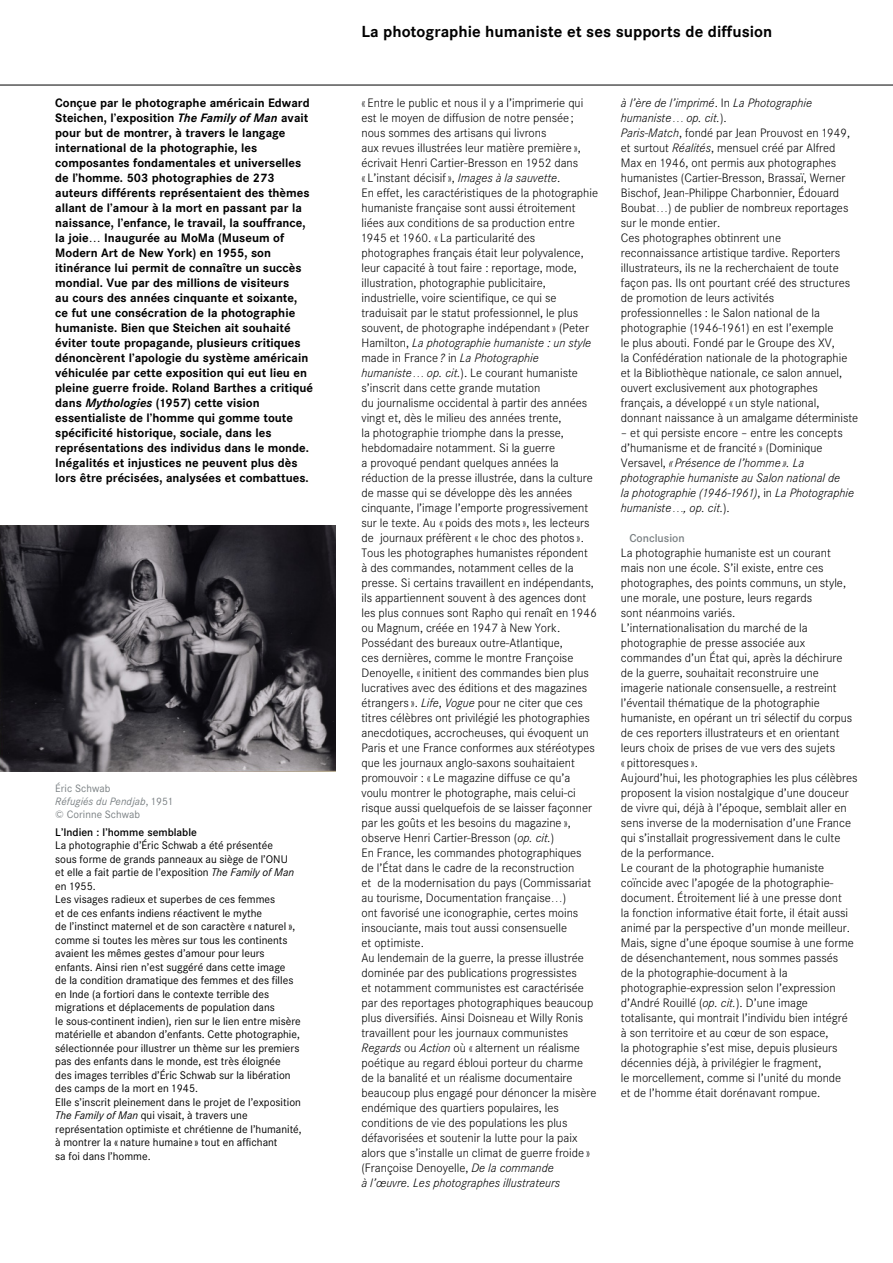
<style>
.page{position:relative;width:893px;height:1263px;background:#fff}
.page>*{position:absolute;margin:0;border:0;box-sizing:border-box;transform-origin:0 0}
.t1{font:700 15.75px "Corporate SBQ3";color:#000}
.t2{font:300 12px/15px "Corporate SBQ3";color:#000}
.t3{font:700 12px/15px "Corporate SBQ3";color:#000}
.t4{font:italic 300 12px/15px "Corporate SBQ3";color:#000}
.t5{font:500 11.25px "Corporate SBQ3";color:#7a8083}
.t6{font:10.8px/13.5px "Corporate SBQ3";color:#000}
.t7{font:500 10.8px "Corporate SBQ3";color:#000}
.t8{font:10.5px/12.8px "Corporate SBQ3";letter-spacing:.005em;color:#7a8083}
.s1{font-style:italic}
.s2{font-style:normal}
</style>
<div class="page">
<img style="left:0;top:525px;width:336px;height:247px">
<hr style="left:0;top:85px;width:893px;height:1px;background:#000">
<p class="t3" style="left:55px;top:96px;width:259px">Conçue par le photographe américain Edward Steichen, l’exposition <span class="s1">The Family of Man</span> avait pour but de montrer, à travers le langage international de la photographie, les composantes fondamentales et universelles de l’homme. 503 photographies de 273 auteurs différents représentaient des thèmes allant de l’amour à la mort en passant par la naissance, l’enfance, le travail, la souffrance, la joie… Inaugurée au MoMa (Museum of Modern Art de New York) en 1955, son itinérance lui permit de connaître un succès mondial. Vue par des millions de visiteurs<br>au cours des années cinquante et soixante, ce fut une consécration de la photographie humaniste. Bien que Steichen ait souhaité éviter toute propagande, plusieurs critiques dénoncèrent l’apologie du système américain véhiculée par cette exposition qui eut lieu en pleine guerre froide. Roland Barthes a critiqué dans <span class="s1">Mythologies</span> (1957) cette vision essentialiste de l’homme qui gomme toute spécificité historique, sociale, dans les représentations des individus dans le monde.<br>Inégalités et injustices ne peuvent plus dès lors être précisées, analysées et combattues.</p>
<p class="t8" style="left:55px;top:783px;width:119px">Éric Schwab<br><span class="s1">Réfugiés du Pendjab</span>, 1951 © Corinne Schwab</p>
<p class="t7" style="left:55px;top:828px;width:143px">L’Indien : l’homme semblable</p>
<p class="t6" style="left:55px;top:840px;width:248px">La photographie d’Éric Schwab a été présentée<br>sous forme de grands panneaux au siège de l’ONU<br>et elle a fait partie de l’exposition <span class="s1">The Family of Man </span>en 1955.<br>Les visages radieux et superbes de ces femmes<br>et de ces enfants indiens réactivent le mythe<br>de l’instinct maternel et de son caractère « naturel », comme si toutes les mères sur tous les continents avaient les mêmes gestes d’amour pour leurs enfants. Ainsi rien n’est suggéré dans cette image<br>de la condition dramatique des femmes et des filles en Inde (a fortiori dans le contexte terrible des migrations et déplacements de population dans<br>le sous-continent indien), rien sur le lien entre misère matérielle et abandon d’enfants. Cette photographie, sélectionnée pour illustrer un thème sur les premiers pas des enfants dans le monde, est très éloignée<br>des images terribles d’Éric Schwab sur la libération des camps de la mort en 1945.<br>Elle s’inscrit pleinement dans le projet de l’exposition <span class="s1">The Family of Man</span> qui visait, à travers une représentation optimiste et chrétienne de l’humanité, à montrer la « nature humaine » tout en affichant<br>sa foi dans l’homme.</p>
<h1 class="t1" style="left:361px;top:27px;width:412px">La photographie humaniste et ses supports de diffusion</h1>
<p class="t2" style="left:361px;top:96px;width:238px">« Entre le public et nous il y a l’imprimerie qui est le moyen de diffusion de notre pensée ; nous sommes des artisans qui livrons<br>aux revues illustrées leur matière première », écrivait Henri Cartier-Bresson en 1952 dans<br>« L’instant décisif », <span class="s1">Images à la sauvette</span>.<br>En effet, les caractéristiques de la photographie humaniste française sont aussi étroitement liées aux conditions de sa production entre 1945 et 1960. « La particularité des photographes français était leur polyvalence, leur capacité à tout faire : reportage, mode, illustration, photographie publicitaire, industrielle, voire scientifique, ce qui se traduisait par le statut professionnel, le plus souvent, de photographe indépendant » (Peter Hamilton, <span class="s1">La photographie humaniste : un style </span>made in France <span class="s1">?</span> in <span class="s1">La Photographie humaniste… op. cit.</span>). Le courant humaniste s’inscrit dans cette grande mutation<br>du journalisme occidental à partir des années vingt et, dès le milieu des années trente,<br>la photographie triomphe dans la presse, hebdomadaire notamment. Si la guerre<br>a provoqué pendant quelques années la réduction de la presse illustrée, dans la culture de masse qui se développe dès les années cinquante, l’image l’emporte progressivement sur le texte. Au « poids des mots », les lecteurs de journaux préfèrent « le choc des photos ».<br>Tous les photographes humanistes répondent<br>à des commandes, notamment celles de la presse. Si certains travaillent en indépendants, ils appartiennent souvent à des agences dont les plus connues sont Rapho qui renaît en 1946 ou Magnum, créée en 1947 à New York.<br>Possédant des bureaux outre-Atlantique,<br>ces dernières, comme le montre Françoise Denoyelle, « initient des commandes bien plus lucratives avec des éditions et des magazines étrangers ». <span class="s1">Life</span>, <span class="s1">Vogue</span> pour ne citer que ces titres célèbres ont privilégié les photographies anecdotiques, accrocheuses, qui évoquent un Paris et une France conformes aux stéréotypes que les journaux anglo-saxons souhaitaient promouvoir : « Le magazine diffuse ce qu’a voulu montrer le photographe, mais celui-ci risque aussi quelquefois de se laisser façonner par les goûts et les besoins du magazine », observe Henri Cartier-Bresson (<span class="s1">op. cit.</span>)<br>En France, les commandes photographiques<br>de l’État dans le cadre de la reconstruction<br>et de la modernisation du pays (Commissariat au tourisme, Documentation française…)<br>ont favorisé une iconographie, certes moins insouciante, mais tout aussi consensuelle<br>et optimiste.<br>Au lendemain de la guerre, la presse illustrée dominée par des publications progressistes<br>et notamment communistes est caractérisée par des reportages photographiques beaucoup plus diversifiés. Ainsi Doisneau et Willy Ronis travaillent pour les journaux communistes <span class="s1">Regards</span> ou <span class="s1">Action</span> où « alternent un réalisme poétique au regard ébloui porteur du charme de la banalité et un réalisme documentaire beaucoup plus engagé pour dénoncer la misère endémique des quartiers populaires, les conditions de vie des populations les plus défavorisées et soutenir la lutte pour la paix alors que s’installe un climat de guerre froide » (Françoise Denoyelle, <span class="s1">De la commande<br>à l’œuvre. Les photographes illustrateurs</span></p>
<p class="t2" style="left:621px;top:96px;width:239px"><span class="s1">à l’ère de l’imprimé</span>. In <span class="s1">La Photographie humaniste… op. cit.</span>).<br><span class="s1">Paris-Match</span>, fondé par Jean Prouvost en 1949, et surtout <span class="s1">Réalités</span>, mensuel créé par Alfred Max en 1946, ont permis aux photographes humanistes (Cartier-Bresson, Brassaï, Werner Bischof, Jean-Philippe Charbonnier, Édouard Boubat…) de publier de nombreux reportages sur le monde entier.<br>Ces photographes obtinrent une reconnaissance artistique tardive. Reporters illustrateurs, ils ne la recherchaient de toute façon pas. Ils ont pourtant créé des structures de promotion de leurs activités<br>professionnelles : le Salon national de la photographie (1946-1961) en est l’exemple<br>le plus abouti. Fondé par le Groupe des XV,<br>la Confédération nationale de la photographie et la Bibliothèque nationale, ce salon annuel, ouvert exclusivement aux photographes français, a développé « un style national, donnant naissance à un amalgame déterministe</p>
<p class="t4" style="left:621px;top:426px;width:235px"><span class="s2">– et qui persiste encore – entre les concepts d’humanisme et de francité » (Dominique Versavel,</span> « Présence de l’homme ». La photographie humaniste au Salon national de<br>la photographie (1946-1961)<span class="s2">, in</span> La Photographie humaniste…, op. cit.<span class="s2">).</span></p>
<p class="t5" style="left:629px;top:535px;width:57px">Conclusion</p>
<p class="t2" style="left:621px;top:546px;width:238px">La photographie humaniste est un courant<br>mais non une école. S’il existe, entre ces photographes, des points communs, un style, une morale, une posture, leurs regards<br>sont néanmoins variés.<br>L’internationalisation du marché de la photographie de presse associée aux commandes d’un État qui, après la déchirure de la guerre, souhaitait reconstruire une imagerie nationale consensuelle, a restreint l’éventail thématique de la photographie humaniste, en opérant un tri sélectif du corpus de ces reporters illustrateurs et en orientant leurs choix de prises de vue vers des sujets<br>« pittoresques ».<br>Aujourd’hui, les photographies les plus célèbres proposent la vision nostalgique d’une douceur de vivre qui, déjà à l’époque, semblait aller en sens inverse de la modernisation d’une France qui s’installait progressivement dans le culte<br>de la performance.<br>Le courant de la photographie humaniste coïncide avec l’apogée de la photographie&shy;document. Étroitement lié à une presse dont<br>la fonction informative était forte, il était aussi animé par la perspective d’un monde meilleur.<br>Mais, signe d’une époque soumise à une forme de désenchantement, nous sommes passés<br>de la photographie-document à la photographie-expression selon l’expression d’André Rouillé (<span class="s1">op. cit.</span>). D’une image totalisante, qui montrait l’individu bien intégré<br>à son territoire et au cœur de son espace,<br>la photographie s’est mise, depuis plusieurs décennies déjà, à privilégier le fragment,<br>le morcellement, comme si l’unité du monde<br>et de l’homme était dorénavant rompue.</p>
</div>
